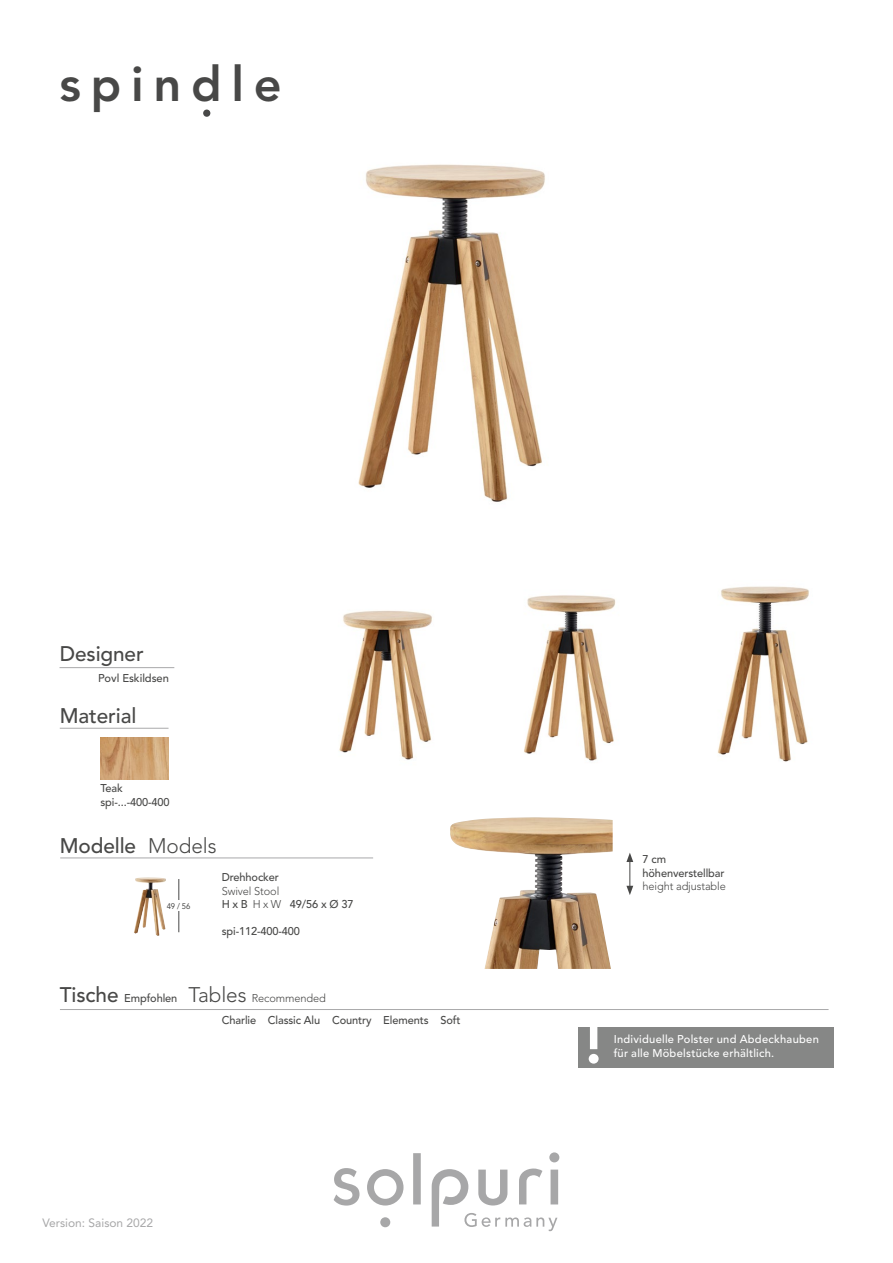
<style>
.page{position:relative;width:893px;height:1263px;background:#fff}
.page>*{position:absolute;margin:0;border:0;box-sizing:border-box;transform-origin:0 0}
.t1{font:800 48.6px "Avenir LT Std";letter-spacing:.2em;color:#484847}
.t2{font:500 21px "Avenir LT Std";letter-spacing:-.005em;color:#484847}
.t3{font:12px "Avenir LT Std";color:#a7a7a8}
.t4{font:500 11.25px/13.5px "Avenir LT Std";letter-spacing:-.01em;color:#484847}
.t5{font:300 11.25px/13.5px "Avenir LT Std";letter-spacing:-.01em;color:#484847}
.t6{font:500 11.25px/14.2px "Avenir LT Std";letter-spacing:.025em;color:#fff}
.t7{font:8.1px "Avenir LT Std";color:#484847;scale:.95 1}
.s1{font-weight:300}
.s2{font-weight:500}
.s3{font-weight:500;font-size:21px}
.s4{font-size:21px}
</style>
<div class="page">
<svg style="left:367px;top:1169px;width:36px;height:36px"></svg>
<div style="left:413px;top:1153px;width:8px;height:51px;background:#a7a7a8"></div>
<div style="left:380px;top:1217px;width:10px;height:10px;background:#a7a7a8;border-radius:50%"></div>
<div style="left:549px;top:1152px;width:10px;height:10px;background:#a7a7a8;border-radius:50%"></div>
<div style="left:551px;top:1169px;width:7px;height:35px;background:#a7a7a8"></div>
<svg style="left:334px;top:1168px;width:25px;height:37px"></svg>
<svg style="left:432px;top:1168px;width:125px;height:63px"></svg>
<img style="left:450px;top:817px;width:163px;height:152px">
<svg style="left:626px;top:853px;width:7px;height:42px"></svg>
<div style="left:203px;top:110px;width:7px;height:7px;background:#484847;border-radius:50%"></div>
<div style="left:578px;top:1027px;width:255px;height:40px;background:#868786"></div>
<svg style="left:589px;top:1027px;width:10px;height:37px"></svg>
<img style="left:339px;top:610px;width:93px;height:150px">
<img style="left:524px;top:595px;width:92px;height:166px">
<img style="left:717px;top:586px;width:92px;height:176px">
<img style="left:358px;top:164px;width:187px;height:338px">
<hr style="left:60px;top:1009px;width:768px;height:1px;background:#a9a9aa">
<hr style="left:60px;top:728px;width:109px;height:1px;background:#a9a9aa">
<hr style="left:60px;top:667px;width:114px;height:1px;background:#a9a9aa">
<hr style="left:60px;top:858px;width:313px;height:1px;background:#a9a9aa">
<img style="left:100px;top:737px;width:69px;height:42px">
<hr style="left:179px;top:879px;width:1px;height:53px;background:#484847">
<div style="left:164px;top:900px;width:29px;height:11px;background:#fff"></div>
<img style="left:134px;top:877px;width:32px;height:59px">
<h1 class="t1" style="left:60px;top:55px;width:224px">spindle</h1>
<h2 class="t2" style="left:60px;top:641px;width:85px">Designer</h2>
<p class="t4" style="left:98px;top:671px;width:72px">Povl Eskildsen</p>
<h2 class="t2" style="left:60px;top:704px;width:78px">Material</h2>
<p class="t4" style="left:100px;top:782px;width:71px">Teak spi-...-400-400</p>
<h2 class="t2" style="left:60px;top:833px;width:158px">Modelle <span class="s1">Models</span></h2>
<p class="t7" style="left:167px;top:901px;width:26px">49 / 56</p>
<p class="t4" style="left:222px;top:871px;width:59px">Drehhocker</p>
<p class="t5" style="left:222px;top:884px;width:134px">Swivel Stool<br><span class="s2">H x B</span> H x W <span class="s2">49/56 x Ø 37</span></p>
<p class="t4" style="left:222px;top:925px;width:80px">spi-112-400-400</p>
<p class="t5" style="left:60px;top:991px;width:268px"><span class="s3">Tische</span> <span class="s2">Empfohlen</span> <span class="s4">Tables</span> Recommended</p>
<p class="t4" style="left:222px;top:1014px;width:240px">Charlie Classic Alu Country Elements Soft</p>
<p class="t3" style="left:43px;top:1216px;width:112px">Version: Saison 2022</p>
<p class="t4" style="left:642px;top:853px;width:84px">7 cm höhenverstellbar</p>
<p class="t5" style="left:642px;top:880px;width:85px">height adjustable</p>
<p class="t6" style="left:614px;top:1032px;width:207px">Individuelle Polster und Abdeckhauben für alle Möbelstücke erhältlich.</p>
</div>
